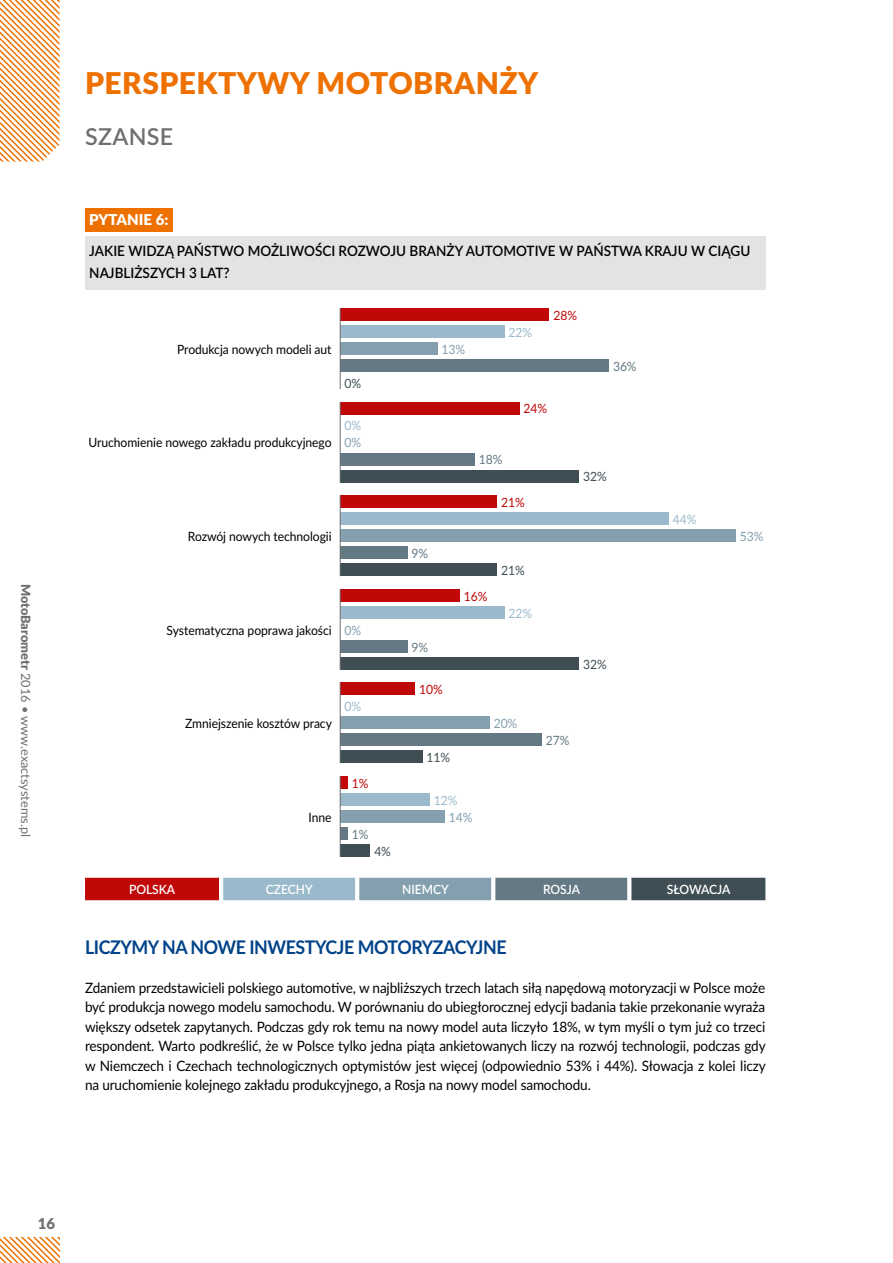
<style>
.page{position:relative;width:893px;height:1263px;background:#fff}
.page>*{position:absolute;margin:0;border:0;box-sizing:border-box;transform-origin:0 0}
.t1{font:900 30px "Lato";letter-spacing:.015em;color:#ee7100}
.t2{font:600 23.25px "Lato";letter-spacing:.015em;color:#6f6f6e}
.t3{font:700 18.75px "Lato";letter-spacing:-.025em;color:#004288;scale:.95 1}
.t4{font:900 15px "Lato";color:#fff}
.t5{font:900 15px "Lato";color:#6f6f6e}
.t6{font:14.25px/19.5px "Lato";letter-spacing:-.01em;color:#000;text-align:justify;scale:.95 1}
.t7{font:600 14.25px/22.5px "Lato";color:#000;scale:.95 1}
.t8{font:12.75px "Lato";letter-spacing:-.005em;color:#000;scale:.95 1}
.t9{font:12.75px "Lato";color:#6f6f6e}
.t10{font:600 12.75px "Lato";letter-spacing:-.005em;color:#fff;scale:.95 1}
.t11{font:12.75px "Lato";letter-spacing:-.005em;color:#c00808;scale:.95 1}
.t12{font:12.75px "Lato";letter-spacing:-.005em;color:#9abacc;scale:.95 1}
.t13{font:12.75px "Lato";letter-spacing:-.005em;color:#84a0ae;scale:.95 1}
.t14{font:12.75px "Lato";letter-spacing:-.005em;color:#3f4e54;scale:.95 1}
.t15{font:12.75px "Lato";color:#647984;scale:.95 1}
.s1{font-weight:900}
</style>
<div class="page">
<svg style="left:0;top:1237px;width:60px;height:26px"></svg>
<svg style="left:0;top:0;width:60px;height:162px"></svg>
<div style="left:85px;top:208px;width:88px;height:24px;background:#ee7100"></div>
<div style="left:85px;top:236px;width:680px;height:53px;background:#e3e3e3"></div>
<div style="left:340px;top:325px;width:164px;height:13px;background:#9abacc"></div>
<div style="left:340px;top:512px;width:328px;height:13px;background:#9abacc"></div>
<div style="left:340px;top:606px;width:164px;height:13px;background:#9abacc"></div>
<div style="left:340px;top:793px;width:90px;height:13px;background:#9abacc"></div>
<div style="left:340px;top:308px;width:209px;height:13px;background:#c00808"></div>
<div style="left:340px;top:402px;width:179px;height:13px;background:#c00808"></div>
<div style="left:340px;top:495px;width:157px;height:13px;background:#c00808"></div>
<div style="left:340px;top:589px;width:120px;height:13px;background:#c00808"></div>
<div style="left:340px;top:682px;width:75px;height:13px;background:#c00808"></div>
<div style="left:340px;top:776px;width:8px;height:13px;background:#c00808"></div>
<div style="left:340px;top:342px;width:97px;height:13px;background:#84a0ae"></div>
<div style="left:340px;top:529px;width:396px;height:13px;background:#84a0ae"></div>
<div style="left:340px;top:716px;width:149px;height:13px;background:#84a0ae"></div>
<div style="left:340px;top:810px;width:105px;height:13px;background:#84a0ae"></div>
<div style="left:340px;top:359px;width:269px;height:13px;background:#647984"></div>
<div style="left:340px;top:453px;width:134px;height:13px;background:#647984"></div>
<div style="left:340px;top:546px;width:67px;height:13px;background:#647984"></div>
<div style="left:340px;top:640px;width:67px;height:13px;background:#647984"></div>
<div style="left:340px;top:733px;width:202px;height:13px;background:#647984"></div>
<div style="left:340px;top:827px;width:8px;height:13px;background:#647984"></div>
<div style="left:340px;top:470px;width:239px;height:13px;background:#3f4e54"></div>
<div style="left:340px;top:563px;width:157px;height:13px;background:#3f4e54"></div>
<div style="left:340px;top:657px;width:239px;height:13px;background:#3f4e54"></div>
<div style="left:340px;top:750px;width:82px;height:13px;background:#3f4e54"></div>
<div style="left:340px;top:844px;width:30px;height:13px;background:#3f4e54"></div>
<hr style="left:340px;top:308px;width:1px;height:81px;background:#6f6f6e">
<hr style="left:340px;top:402px;width:1px;height:81px;background:#6f6f6e">
<hr style="left:340px;top:495px;width:1px;height:81px;background:#6f6f6e">
<hr style="left:340px;top:589px;width:1px;height:81px;background:#6f6f6e">
<hr style="left:340px;top:682px;width:1px;height:81px;background:#6f6f6e">
<hr style="left:340px;top:776px;width:1px;height:81px;background:#6f6f6e">
<div style="left:85px;top:878px;width:134px;height:22px;background:#c00808"></div>
<div style="left:223px;top:878px;width:132px;height:22px;background:#9abacc"></div>
<div style="left:359px;top:878px;width:132px;height:22px;background:#84a0ae"></div>
<div style="left:495px;top:878px;width:132px;height:22px;background:#647984"></div>
<div style="left:631px;top:878px;width:134px;height:22px;background:#3f4e54"></div>
<p class="t9" style="left:35px;top:584px;width:255px;rotate:90deg"><span class="s1">MotoBarometr</span> 2016 • www.exactsystems.pl</p>
<h1 class="t1" style="left:85px;top:60px;width:455px">PERSPEKTYWY MOTOBRANŻY</h1>
<h2 class="t2" style="left:85px;top:119px;width:90px">SZANSE</h2>
<p class="t4" style="left:89px;top:208px;width:81px">PYTANIE 6:</p>
<p class="t7" style="left:89px;top:239px;width:697px">JAKIE WIDZĄ PAŃSTWO MOŻLIWOŚCI ROZWOJU BRANŻY AUTOMOTIVE W PAŃSTWA KRAJU W CIĄGU<br>NAJBLIŻSZYCH 3 LAT?</p>
<p class="t11" style="left:553px;top:306px;width:26px">28%</p>
<p class="t12" style="left:509px;top:323px;width:26px">22%</p>
<p class="t8" style="left:177px;top:340px;width:164px">Produkcja nowych modeli aut</p>
<p class="t13" style="left:441px;top:340px;width:26px">13%</p>
<p class="t15" style="left:613px;top:357px;width:26px">36%</p>
<p class="t14" style="left:344px;top:374px;width:19px">0%</p>
<p class="t11" style="left:523px;top:400px;width:26px">24%</p>
<p class="t12" style="left:344px;top:417px;width:19px">0%</p>
<p class="t8" style="left:88px;top:434px;width:257px">Uruchomienie nowego zakładu produkcyjnego</p>
<p class="t13" style="left:344px;top:434px;width:19px">0%</p>
<p class="t15" style="left:479px;top:451px;width:26px">18%</p>
<p class="t14" style="left:583px;top:468px;width:26px">32%</p>
<p class="t11" style="left:501px;top:493px;width:26px">21%</p>
<p class="t12" style="left:673px;top:510px;width:26px">44%</p>
<p class="t8" style="left:188px;top:527px;width:153px">Rozwój nowych technologii</p>
<p class="t13" style="left:740px;top:527px;width:26px">53%</p>
<p class="t15" style="left:412px;top:544px;width:19px">9%</p>
<p class="t14" style="left:501px;top:561px;width:26px">21%</p>
<p class="t11" style="left:464px;top:587px;width:26px">16%</p>
<p class="t12" style="left:508px;top:604px;width:26px">22%</p>
<p class="t8" style="left:167px;top:621px;width:175px">Systematyczna poprawa jakości</p>
<p class="t13" style="left:344px;top:621px;width:19px">0%</p>
<p class="t15" style="left:412px;top:638px;width:19px">9%</p>
<p class="t14" style="left:583px;top:655px;width:26px">32%</p>
<p class="t11" style="left:419px;top:680px;width:26px">10%</p>
<p class="t12" style="left:344px;top:697px;width:19px">0%</p>
<p class="t8" style="left:185px;top:714px;width:156px">Zmniejszenie kosztów pracy</p>
<p class="t13" style="left:494px;top:714px;width:26px">20%</p>
<p class="t15" style="left:546px;top:731px;width:26px">27%</p>
<p class="t14" style="left:426px;top:748px;width:26px">11%</p>
<p class="t11" style="left:352px;top:774px;width:19px">1%</p>
<p class="t12" style="left:434px;top:791px;width:26px">12%</p>
<p class="t8" style="left:309px;top:808px;width:26px">Inne</p>
<p class="t13" style="left:449px;top:808px;width:26px">14%</p>
<p class="t15" style="left:352px;top:825px;width:19px">1%</p>
<p class="t14" style="left:374px;top:842px;width:19px">4%</p>
<p class="t10" style="left:129px;top:880px;width:50px">POLSKA</p>
<p class="t10" style="left:266px;top:880px;width:51px">CZECHY</p>
<p class="t10" style="left:402px;top:880px;width:50px">NIEMCY</p>
<p class="t10" style="left:543px;top:880px;width:40px">ROSJA</p>
<p class="t10" style="left:667px;top:880px;width:68px">SŁOWACJA</p>
<h3 class="t3" style="left:85px;top:933px;width:445px">LICZYMY NA NOWE INWESTYCJE MOTORYZACYJNE</h3>
<p class="t6" style="left:85px;top:977px;width:718px">Zdaniem przedstawicieli polskiego automotive, w najbliższych trzech latach siłą napędową motoryzacji w Polsce może być produkcja nowego modelu samochodu. W porównaniu do ubiegłorocznej edycji badania takie przekonanie wyraża większy odsetek zapytanych. Podczas gdy rok temu na nowy model auta liczyło 18%, w tym myśli o tym już co trzeci respondent. Warto podkreślić, że w Polsce tylko jedna piąta ankietowanych liczy na rozwój technologii, podczas gdy w Niemczech i Czechach technologicznych optymistów jest więcej (odpowiednio 53% i 44%). Słowacja z kolei liczy na uruchomienie kolejnego zakładu produkcyjnego, a Rosja na nowy model samochodu.</p>
<p class="t5" style="left:38px;top:1212px;width:19px">16</p>
</div>
